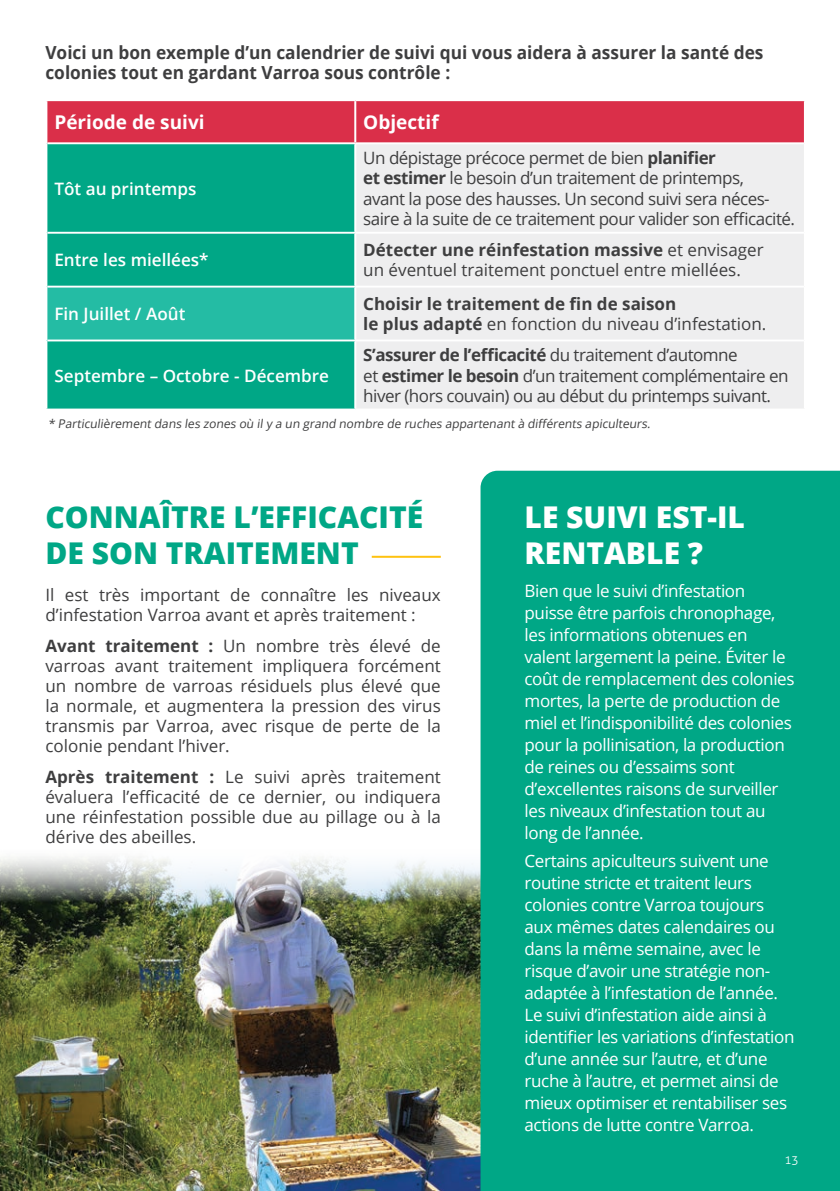
<style>
.page{position:relative;width:840px;height:1191px;background:#fff}
.page>*{position:absolute;margin:0;border:0;box-sizing:border-box;transform-origin:0 0}
.t1{font:800 30px/36px "Open Sans";color:#00a786}
.t2{font:800 30px/36px "Open Sans";color:#fff}
.t3{font:700 19px "Open Sans";color:#fff}
.t4{font:700 18px/20px "Open Sans";color:#3e3e3f;scale:.96 1}
.t5{font:600 17.2px "Open Sans";color:#fff}
.t6{font:17px/22px "Open Sans";letter-spacing:-.02em;color:#fff}
.t7{font:17px/20px "Open Sans";color:#3e3e3f;text-align:justify}
.t8{font:17px/20.4px "Open Sans";letter-spacing:-.03em;color:#3e3e3f}
.t9{font:700 17px "Open Sans";color:#3e3e3f}
.t10{font:12px "Open Sans";color:#3e3e3f}
.t11{font:300 12px "Aller";color:#fff}
.s1{font-weight:700}
.s2{font-weight:400}
</style>
<div class="page">
<img style="left:0;top:857px;width:480px;height:334px">
<div style="left:480px;top:471px;width:359px;height:720px;background:#00a786"></div>
<div style="left:47px;top:101px;width:756px;height:41px;background:#da2f49"></div>
<div style="left:47px;top:144px;width:307px;height:264px;background:#00a786"></div>
<div style="left:356px;top:144px;width:447px;height:264px;background:#eeeeef"></div>
<div style="left:46px;top:287px;width:309px;height:53px;background:#24bca4"></div>
<hr style="left:354px;top:101px;width:2px;height:41px;background:#fff">
<hr style="left:45px;top:287px;width:2px;height:53px;background:#fff">
<hr style="left:47px;top:232px;width:308px;height:2px;background:#fff">
<hr style="left:47px;top:286px;width:308px;height:1px;background:#fff">
<hr style="left:47px;top:339px;width:308px;height:2px;background:#fff">
<hr style="left:354px;top:287px;width:2px;height:52px;background:#fff">
<hr style="left:355px;top:232px;width:448px;height:2px;background:#fff">
<hr style="left:355px;top:286px;width:448px;height:1px;background:#fff">
<hr style="left:355px;top:339px;width:448px;height:2px;background:#fff">
<hr style="left:371px;top:556px;width:69px;height:2px;background:#fec210">
<p class="t4" style="left:45px;top:42px;width:749px">Voici un bon exemple d’un calendrier de suivi qui vous aidera à assurer la santé des colonies tout en gardant Varroa sous contrôle :</p>
<p class="t3" style="left:54px;top:109px;width:152px">Période de suivi</p>
<p class="t3" style="left:363px;top:109px;width:77px">Objectif</p>
<p class="t5" style="left:54px;top:176px;width:144px">Tôt au printemps</p>
<p class="t8" style="left:363px;top:147px;width:354px">Un dépistage précoce permet de bien <span class="s1">planifier</span></p>
<p class="t8" style="left:363px;top:167px;width:433px"><span class="s1">et estimer</span> le besoin d’un traitement de printemps,<br>avant la pose des hausses. Un second suivi sera néces&shy;saire à la suite de ce traitement pour valider son efficacité.</p>
<p class="t5" style="left:54px;top:248px;width:156px">Entre les miellées*</p>
<p class="t9" style="left:363px;top:238px;width:401px">Détecter une réinfestation massive <span class="s2">et envisager</span></p>
<p class="t7" style="left:363px;top:260px;width:379px">un éventuel traitement ponctuel entre miellées.</p>
<p class="t5" style="left:54px;top:302px;width:132px">Fin Juillet / Août</p>
<p class="t9" style="left:363px;top:292px;width:314px">Choisir le traitement de fin de saison</p>
<p class="t7" style="left:363px;top:314px;width:404px"><span class="s1">le plus adapté</span> en fonction du niveau d’infestation.</p>
<p class="t8" style="left:363px;top:344px;width:426px"><span class="s1">S’assurer de l’efficacité</span> du traitement d’automne<br>et <span class="s1">estimer le besoin</span> d’un traitement complémentaire en hiver (hors couvain) ou au début du printemps suivant.</p>
<p class="t10" style="left:48px;top:415px;width:605px">* Particulièrement dans les zones où il y a un grand nombre de ruches appartenant à différents apiculteurs.</p>
<p class="t5" style="left:54px;top:363px;width:276px">Septembre – Octobre - Décembre</p>
<p class="t1" style="left:45px;top:497px;width:379px">CONNAÎTRE L’EFFICACITÉ<br>DE SON TRAITEMENT</p>
<p class="t7" style="left:45px;top:584px;width:396px">Il est très important de connaître les niveaux d’infestation Varroa avant et après traitement :</p>
<p class="t7" style="left:45px;top:635px;width:396px"><span class="s1">Avant traitement :</span> Un nombre très élevé de varroas avant traitement impliquera forcément un nombre de varroas résiduels plus élevé que la normale, et augmentera la pression des virus transmis par Varroa, avec risque de perte de la colonie pendant l’hiver.</p>
<p class="t7" style="left:45px;top:767px;width:396px"><span class="s1">Après traitement :</span> Le suivi après traitement évaluera l’efficacité de ce dernier, ou indiquera une réinfestation possible due au pillage ou à la dérive des abeilles.</p>
<p class="t2" style="left:524px;top:497px;width:222px">LE SUIVI EST-IL<br>RENTABLE ?</p>
<p class="t6" style="left:524px;top:579px;width:271px">Bien que le suivi d’infestation puisse être parfois chronophage, les informations obtenues en valent largement la peine. Éviter le coût de remplacement des colonies mortes, la perte de production de miel et l’indisponibilité des colonies pour la pollinisation, la production de reines ou d’essaims sont d’excellentes raisons de surveiller les niveaux d’infestation tout au long de l’année.</p>
<p class="t6" style="left:524px;top:849px;width:271px">Certains apiculteurs suivent une routine stricte et traitent leurs colonies contre Varroa toujours aux mêmes dates calendaires ou dans la même semaine, avec le risque d’avoir une stratégie non&shy;adaptée à l’infestation de l’année.<br>Le suivi d’infestation aide ainsi à identifier les variations d’infestation d’une année sur l’autre, et d’une ruche à l’autre, et permet ainsi de mieux optimiser et rentabiliser ses actions de lutte contre Varroa.</p>
<p class="t11" style="left:783px;top:1152px;width:16px">13</p>
</div>
